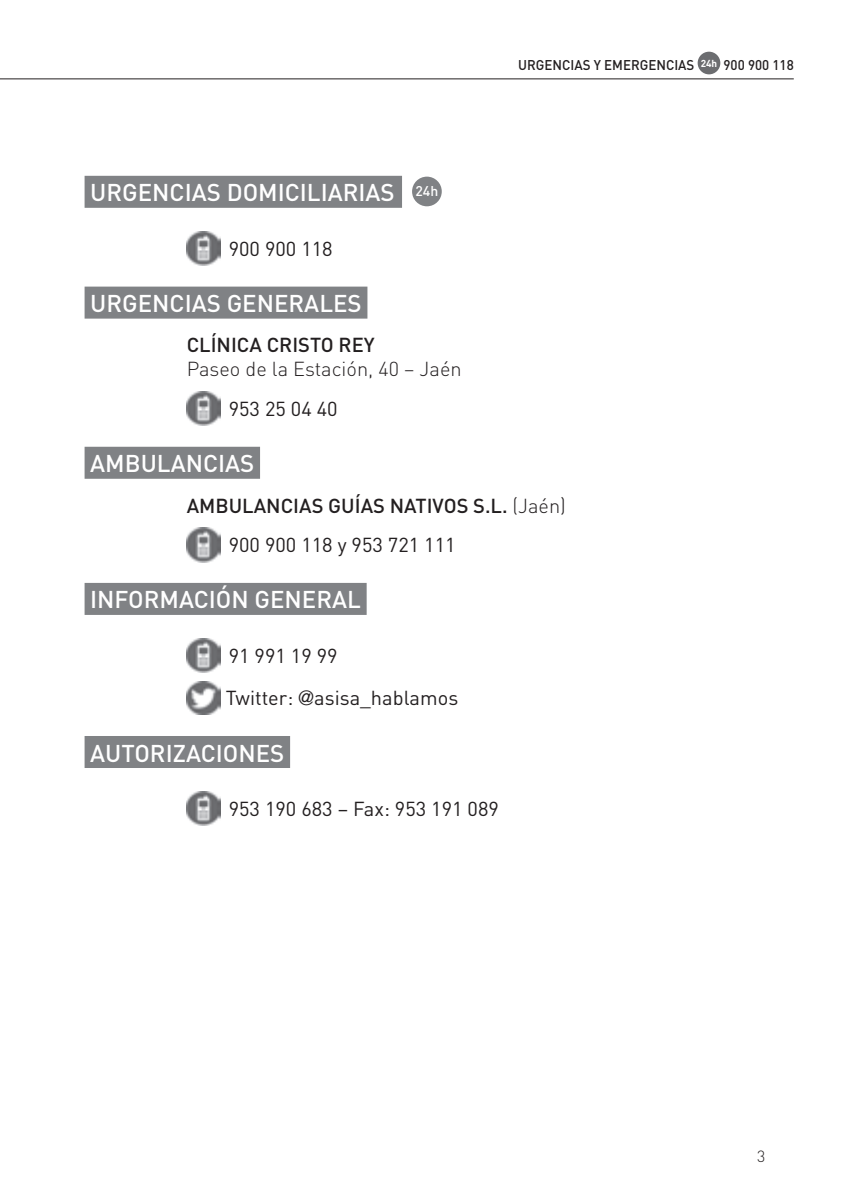
<style>
.page{position:relative;width:850px;height:1190px;background:#fff}
.page>*{position:absolute;margin:0;border:0;box-sizing:border-box;transform-origin:0 0}
.t1{font:500 24px "DIN";color:#fff}
.t2{font:20px/42.2px "DIN";color:#231f20}
.t3{font:500 20px/39.4px "DIN";color:#231f20}
.t4{font:300 20px "DIN";color:#231f20}
.t5{font:300 16px "DIN";color:#231f20}
.t6{font:500 14px "DIN";color:#231f20;scale:.95 1}
.s1{font-weight:300}
.s2{font-weight:400}
.s3{font-family:"Helvetica";font-weight:300}
</style>
<div class="page">
<hr style="left:0;top:78px;width:793px;height:1px;background:#231f20">
<div style="left:697px;top:52px;width:23px;height:22px;background:#6c6d70;border-radius:50%"></div>
<div style="left:85px;top:176px;width:317px;height:32px;background:#808285"></div>
<div style="left:85px;top:286px;width:282px;height:32px;background:#808285"></div>
<div style="left:85px;top:447px;width:175px;height:32px;background:#808285"></div>
<div style="left:85px;top:583px;width:281px;height:32px;background:#808285"></div>
<div style="left:85px;top:736px;width:205px;height:32px;background:#808285"></div>
<div style="left:412px;top:177px;width:29px;height:29px;background:#808285;border-radius:50%"></div>
<img style="left:187px;top:232px;width:34px;height:34px">
<img style="left:187px;top:392px;width:34px;height:34px">
<img style="left:187px;top:528px;width:34px;height:34px">
<img style="left:187px;top:639px;width:34px;height:34px">
<img style="left:187px;top:681px;width:34px;height:33px">
<img style="left:187px;top:792px;width:34px;height:34px">
<p class="t6" style="left:518px;top:60px;width:291px">URGENCIAS Y EMERGENCIAS <sup>24h</sup> 900 900 118</p>
<p class="t1" style="left:90px;top:184px;width:349px">URGENCIAS DOMICILIARIAS <sup>24h</sup></p>
<p class="t2" style="left:229px;top:229px;width:105px">900 900 118</p>
<p class="t1" style="left:90px;top:295px;width:273px">URGENCIAS GENERALES</p>
<p class="t3" style="left:187px;top:328px;width:189px">CLÍNICA CRISTO REY</p>
<p class="t4" style="left:187px;top:362px;width:276px">Paseo de la Estación, 40 – Jaén</p>
<p class="t2" style="left:229px;top:390px;width:110px">953 25 04 40</p>
<p class="t1" style="left:90px;top:455px;width:166px">AMBULANCIAS</p>
<p class="t3" style="left:229px;top:488px;width:339px;text-indent:-42px">AMBULANCIAS GUÍAS NATIVOS S.L. <span class="s1">(Jaén)<br></span><span class="s2">900 900 118 y 953 721 111</span></p>
<p class="t1" style="left:90px;top:591px;width:272px">INFORMACIÓN GENERAL</p>
<p class="t2" style="left:226px;top:636px;width:234px">91 991 19 99<br>Twitter: <span class="s3">@</span>asisa_hablamos</p>
<p class="t1" style="left:90px;top:744px;width:196px">AUTORIZACIONES</p>
<p class="t2" style="left:229px;top:789px;width:272px">953 190 683 – Fax: 953 191 089</p>
<p class="t5" style="left:757px;top:1150px;width:10px">3</p>
</div>
